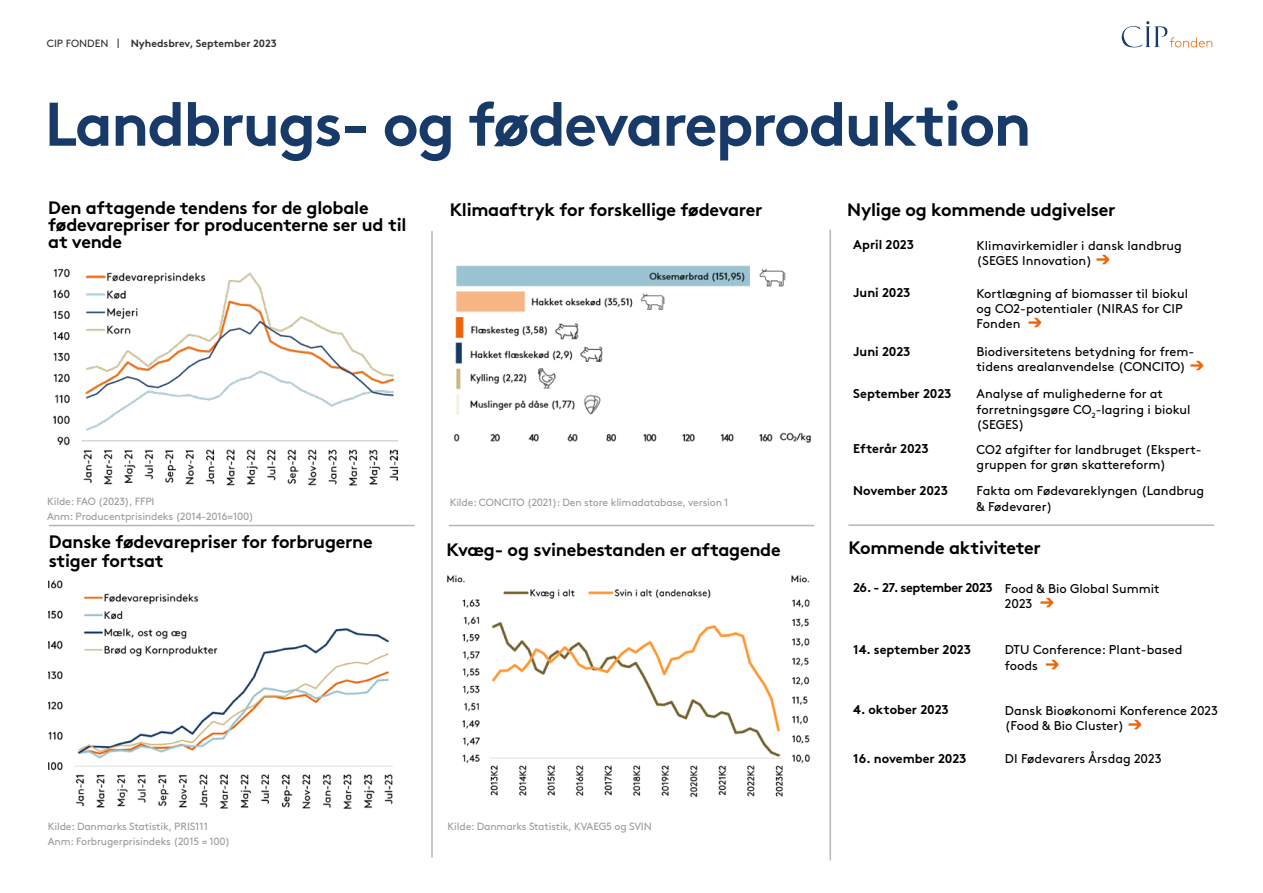
<style>
.page{position:relative;width:1263px;height:893px;background:#fff}
.page>*{position:absolute;margin:0;border:0;box-sizing:border-box;transform-origin:0 0}
.t1{font:700 61.5px "Brown";letter-spacing:-.03em;color:#183a68}
.t2{font:700 18px/17.2px "Brown";letter-spacing:-.015em;color:#000}
.t3{font:12.75px/15.3px "Brown";color:#000}
.t4{font:700 12.75px "Brown";letter-spacing:-.005em;color:#000}
.t5{font:10.5px/15px "Brown";letter-spacing:-.015em;color:#9d9d9c}
.t6{font:700 10.5px "Brown";color:#333}
.s1{font-weight:400}
.s2{font-weight:700;font-size:21px;color:#ec6608}
.s3{font-weight:700}
</style>
<div class="page">
<hr style="left:829px;top:230px;width:2px;height:630px;background:#b8b7b7">
<hr style="left:848px;top:524px;width:366px;height:2px;background:#b8b7b7">
<hr style="left:449px;top:525px;width:365px;height:1px;background:#b8b7b7">
<hr style="left:49px;top:525px;width:366px;height:1px;background:#b8b7b7">
<hr style="left:431px;top:231px;width:2px;height:626px;background:#b8b7b7">
<img style="left:453px;top:265px;width:358px;height:178px">
<img style="left:446px;top:575px;width:364px;height:223px">
<img style="left:53px;top:268px;width:345px;height:218px">
<img style="left:48px;top:580px;width:345px;height:229px">
<svg style="left:1122px;top:21px;width:90px;height:26px"></svg>
<p class="t6" style="left:47px;top:35px;width:232px"><span class="s1">CIP FONDEN |</span> Nyhedsbrev, September 2023</p>
<h1 class="t1" style="left:45px;top:74px;width:988px">Landbrugs- og fødevareproduktion</h1>
<h2 class="t2" style="left:48px;top:197px;width:360px">Den aftagende tendens for de globale fødevarepriser for producenterne ser ud til at vende</h2>
<h2 class="t2" style="left:450px;top:199px;width:314px">Klimaaftryk for forskellige fødevarer</h2>
<h2 class="t2" style="left:847px;top:199px;width:270px">Nylige og kommende udgivelser</h2>
<p class="t4" style="left:853px;top:235px;width:62px">April 2023</p>
<p class="t3" style="left:977px;top:237px;width:207px">Klimavirkemidler i dansk landbrug (SEGES Innovation) <span class="s2">→</span></p>
<p class="t4" style="left:853px;top:282px;width:59px">Juni 2023</p>
<p class="t3" style="left:977px;top:285px;width:213px">Kortlægning af biomasser til biokul og CO2-potentialer (NIRAS for CIP<br>Fonden <span class="s2">→</span></p>
<p class="t4" style="left:853px;top:341px;width:59px">Juni 2023</p>
<p class="t3" style="left:977px;top:343px;width:229px">Biodiversitetens betydning for frem&shy;tidens arealanvendelse (CONCITO) <span class="s2">→</span></p>
<p class="t4" style="left:853px;top:383px;width:100px">September 2023</p>
<p class="t3" style="left:977px;top:385px;width:216px">Analyse af mulighederne for at forretningsgøre CO<sub>2</sub>-lagring i biokul (SEGES)</p>
<p class="t4" style="left:853px;top:438px;width:77px">Efterår 2023</p>
<p class="t3" style="left:977px;top:440px;width:226px">CO2 afgifter for landbruget (Ekspert&shy;gruppen for grøn skattereform)</p>
<p class="t4" style="left:853px;top:480px;width:96px">November 2023</p>
<p class="t3" style="left:977px;top:482px;width:229px">Fakta om Fødevareklyngen (Landbrug &amp; Fødevarer)</p>
<p class="t5" style="left:47px;top:492px;width:109px">Kilde: FAO (2023), FFPI</p>
<p class="t5" style="left:450px;top:494px;width:280px">Kilde: CONCITO (2021): Den store klimadatabase, version 1</p>
<p class="t5" style="left:47px;top:507px;width:208px">Anm: Producentprisindeks (2014-2016=100)</p>
<h2 class="t2" style="left:49px;top:530px;width:325px;line-height:19.5px">Danske fødevarepriser for forbrugerne stiger fortsat</h2>
<p class="t5" style="left:48px;top:818px;width:184px">Kilde: Danmarks Statistik, PRIS111<br>Anm: Forbrugerprisindeks (2015 = 100)</p>
<h2 class="t2" style="left:446px;top:539px;width:336px">Kvæg- og svinebestanden er aftagende</h2>
<p class="t5" style="left:448px;top:818px;width:206px">Kilde: Danmarks Statistik, KVAEG5 og SVIN</p>
<h2 class="t2" style="left:848px;top:537px;width:194px">Kommende aktiviteter</h2>
<p class="t3" style="left:1005px;top:579px;width:156px;line-height:15.8px;text-indent:-152px"><span class="s3">26. - 27. september 2023</span> Food &amp; Bio Global Summit<br>2023 <span class="s2">→</span></p>
<p class="t4" style="left:853px;top:639px;width:119px">14. september 2023</p>
<p class="t3" style="left:1005px;top:641px;width:179px">DTU Conference: Plant-based foods <span class="s2">→</span></p>
<p class="t4" style="left:853px;top:699px;width:97px">4. oktober 2023</p>
<p class="t3" style="left:1005px;top:701px;width:215px">Dansk Bioøkonomi Konference 2023 (Food &amp; Bio Cluster) <span class="s2">→</span></p>
<p class="t4" style="left:853px;top:748px;width:115px">16. november 2023</p>
<p class="t3" style="left:1005px;top:750px;width:158px">DI Fødevarers Årsdag 2023</p>
</div>
